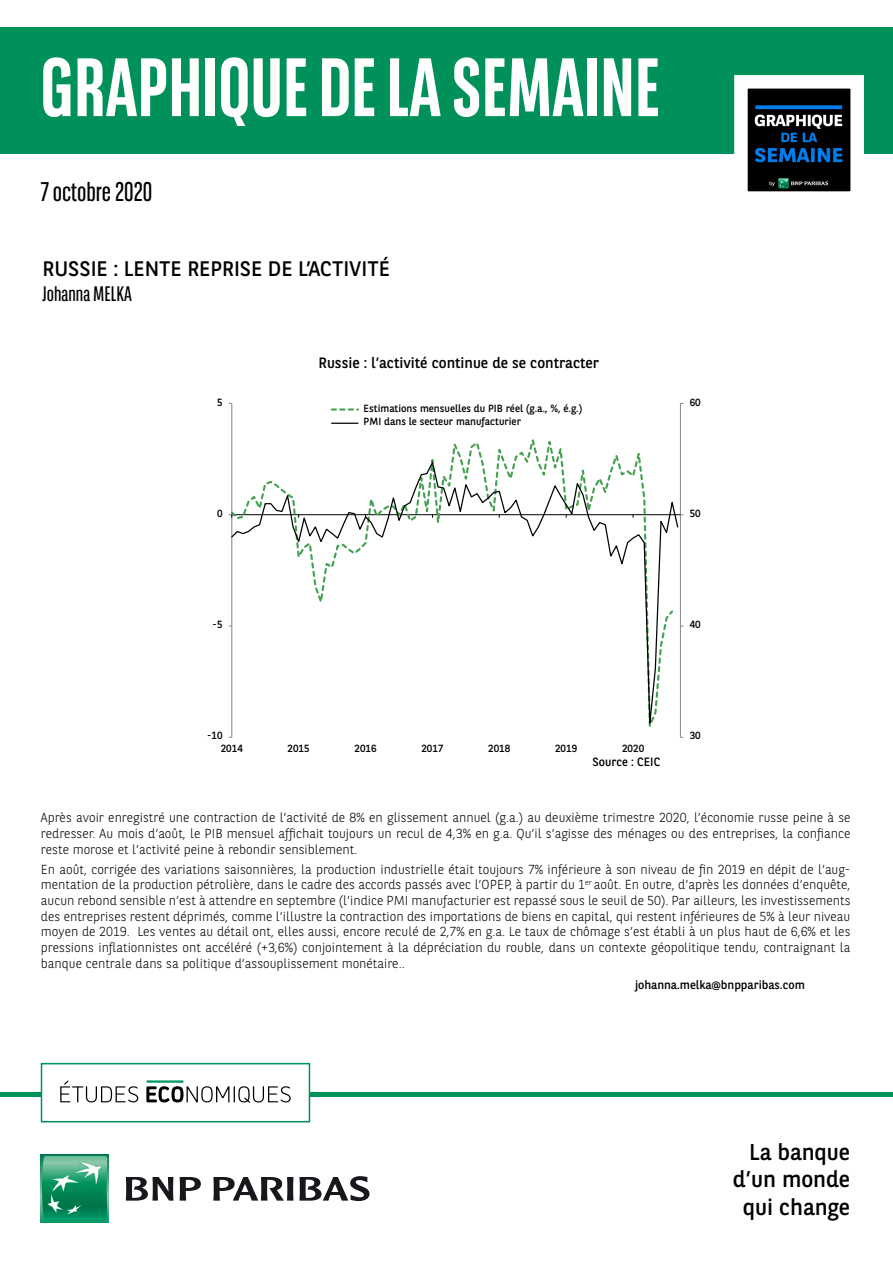
<style>
.page{position:relative;width:893px;height:1263px;background:#fff}
.page>*{position:absolute;margin:0;border:0;box-sizing:border-box;transform-origin:0 0}
.t1{font:700 82.5px "BNPP Sans Condensed";color:#fff}
.t2{font:27px "BNPP Sans Condensed";color:#000}
.t3{font:22.8px/27.3px "BNPP Sans";color:#000;text-align:right}
.t4{font:21px "BNPP Sans";color:#000}
.t5{font:21px "BNPP Sans Condensed";color:#000}
.t6{font:15px "BNPP Sans";color:#000}
.t7{font:300 13.05px/15.8px "BNPP Sans";color:#000;text-align:justify}
.t8{font:12px "BNPP Sans";color:#000}
.t9{font:10.35px/13.6px "BNPP Sans";color:#000}
.s1{font-size:13.5px}
</style>
<div class="page">
<div style="left:1px;top:27px;width:892px;height:127px;background:#00915b"></div>
<hr style="left:0;top:1093px;width:893px;height:4px;background:#00915b">
<svg style="left:41px;top:1155px;width:68px;height:68px"></svg>
<svg style="left:42px;top:1156px;width:65px;height:64px"></svg>
<svg style="left:126px;top:1177px;width:47px;height:23px"></svg>
<svg style="left:180px;top:1177px;width:21px;height:23px"></svg>
<svg style="left:213px;top:1176px;width:156px;height:25px"></svg>
<svg style="left:734px;top:75px;width:130px;height:117px"></svg>
<div style="left:41px;top:1063px;width:269px;height:59px;background:#fff;border:2px solid #00915b"></div>
<svg style="left:60px;top:1080px;width:78px;height:22px"></svg>
<svg style="left:146px;top:1080px;width:145px;height:23px"></svg>
<hr style="left:680px;top:403px;width:1px;height:334px;background:#868686">
<hr style="left:231px;top:403px;width:1px;height:334px;background:#868686">
<hr style="left:232px;top:514px;width:448px;height:1px;background:#000">
<svg style="left:232px;top:459px;width:447px;height:279px"></svg>
<svg style="left:332px;top:408px;width:26px;height:3px"></svg>
<svg style="left:332px;top:423px;width:26px;height:1px"></svg>
<h1 class="t1" style="left:41px;top:39px;width:621px">GRAPHIQUE DE LA SEMAINE</h1>
<h2 class="t2" style="left:41px;top:174px;width:113px">7 octobre 2020</h2>
<h3 class="t4" style="left:42px;top:254px;width:349px">RUSSIE : LENTE REPRISE DE L’ACTIVITÉ</h3>
<h3 class="t5" style="left:42px;top:280px;width:91px">Johanna MELKA</h3>
<p class="t9" style="left:217px;top:395px;width:7px">5</p>
<p class="t9" style="left:217px;top:506px;width:7px">0</p>
<p class="t6" style="left:319px;top:352px;width:282px">Russie : l’activité continue de se contracter</p>
<p class="t9" style="left:364px;top:401px;width:220px">Estimations mensuelles du PIB réel (g.a., %, é.g.)<br>PMI dans le secteur manufacturier</p>
<p class="t9" style="left:690px;top:395px;width:13px">60</p>
<p class="t9" style="left:690px;top:506px;width:13px">50</p>
<p class="t9" style="left:213px;top:617px;width:11px">-5</p>
<p class="t9" style="left:690px;top:617px;width:13px">40</p>
<p class="t9" style="left:207px;top:728px;width:17px">-10</p>
<p class="t9" style="left:221px;top:741px;width:24px">2014</p>
<p class="t9" style="left:288px;top:741px;width:24px">2015</p>
<p class="t9" style="left:354px;top:741px;width:24px">2016</p>
<p class="t9" style="left:421px;top:741px;width:24px">2017</p>
<p class="t9" style="left:488px;top:741px;width:24px">2018</p>
<p class="t9" style="left:555px;top:741px;width:24px">2019</p>
<p class="t9" style="left:622px;top:741px;width:24px">2020</p>
<p class="t8" style="left:592px;top:754px;width:69px">Source : CEIC</p>
<p class="t9" style="left:690px;top:728px;width:13px">30</p>
<p class="t7" style="left:41px;top:809px;width:811px">Après avoir enregistré une contraction de l’activité de 8% en glissement annuel (g.a.) au deuxième trimestre 2020, l’économie russe peine à se redresser. Au mois d’août, le PIB mensuel affichait toujours un recul de 4,3% en g.a. Qu’il s’agisse des ménages ou des entreprises, la confiance reste morose et l’activité peine à rebondir sensiblement.</p>
<p class="t7" style="left:41px;top:860px;width:811px">En août, corrigée des variations saisonnières, la production industrielle était toujours 7% inférieure à son niveau de fin 2019 en dépit de l’aug&shy;mentation de la production pétrolière, dans le cadre des accords passés avec l’OPEP, à partir du 1<sup>er</sup> août. En outre, d’après les données d’enquête, aucun rebond sensible n’est à attendre en septembre (l’indice PMI manufacturier est repassé sous le seuil de 50). Par ailleurs, les investissements des entreprises restent déprimés, comme l’illustre la contraction des importations de biens en capital, qui restent inférieures de 5% à leur niveau moyen de 2019. Les ventes au détail ont, elles aussi, encore reculé de 2,7% en g.a. Le taux de chômage s’est établi à un plus haut de 6,6% et les pressions inflationnistes ont accéléré (+3,6%) conjointement à la dépréciation du rouble, dans un contexte géopolitique tendu, contraignant la banque centrale dans sa politique d’assouplissement monétaire.<span class="s1">.</span></p>
<p class="t8" style="left:635px;top:976px;width:171px">johanna.melka@bnpparibas.com</p>
<h3 class="t3" style="left:733px;top:1137px;width:119px">La banque d’un monde qui change</h3>
</div>
